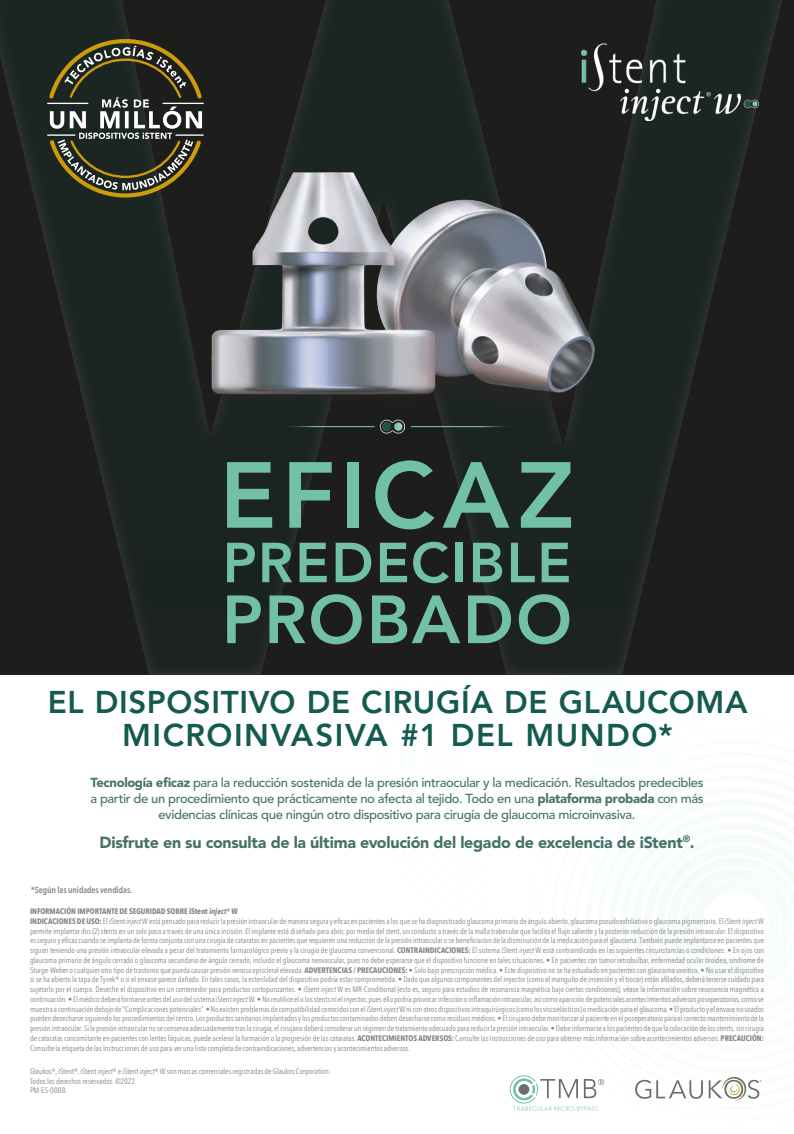
<style>
.page{position:relative;width:794px;height:1134px;background:#fff}
.page>*{position:absolute;margin:0;border:0;box-sizing:border-box;transform-origin:0 0}
.t1{font:800 92.7px "Avenir LT Std";letter-spacing:.06em;color:#73c1a4}
.t2{font:800 67.3px "Avenir LT Std";letter-spacing:.03em;color:#73c1a4}
.t3{font:800 55.8px "Avenir LT Std";letter-spacing:.035em;color:#73c1a4}
.t4{font:800 31.2px/33.8px "Avenir LT Std";letter-spacing:.025em;color:#145a4e;text-align:center}
.t5{font:900 16px "Avenir LT Std";letter-spacing:-.015em;color:#477269}
.t6{font:500 13px/16px "Avenir LT Std";letter-spacing:-.03em;color:#477269;text-align:center}
.t7{font:600 9px "Avenir Next Condensed";letter-spacing:-.01em;color:#878787}
.t8{font:8px/9.7px "Avenir Next Condensed";letter-spacing:-.005em;color:#878787}
.s1{font-weight:900}
.s2{font-weight:700}
.s3{font-weight:700;font-style:italic}
.s4{font-style:italic}
</style>
<div class="page">
<div style="left:0;top:0;width:794px;height:676px;background:#1d1d1b"></div>
<img style="left:204px;top:160px;width:424px;height:265px">
<img style="left:379px;top:418px;width:25px;height:15px">
<hr style="left:278px;top:426px;width:96px;height:1px;background:#73c1a4">
<hr style="left:411px;top:426px;width:106px;height:1px;background:#73c1a4">
<svg style="left:635px;top:1077px;width:126px;height:23px"></svg>
<img style="left:582px;top:41px;width:176px;height:80px">
<svg style="left:509px;top:1075px;width:95px;height:36px"></svg>
<hr style="left:175px;top:134px;width:29px;height:2px;background:#fff">
<hr style="left:47px;top:134px;width:28px;height:2px;background:#fff">
<hr style="left:162px;top:103px;width:42px;height:1px;background:#fff">
<hr style="left:47px;top:103px;width:41px;height:1px;background:#fff">
<svg style="left:49px;top:39px;width:153px;height:158px"></svg>
<h1 class="t1" style="left:220px;top:441px;width:356px">EFICAZ</h1>
<h3 class="t3" style="left:223px;top:530px;width:350px">PREDECIBLE</h3>
<h2 class="t2" style="left:222px;top:580px;width:352px">PROBADO</h2>
<h3 class="t4" style="left:48px;top:685px;width:701px">EL DISPOSITIVO DE CIRUGÍA DE GLAUCOMA<br>MICROINVASIVA #1 DEL MUNDO*</h3>
<p class="t6" style="left:90px;top:775px;width:614px"><span class="s1">Tecnología eficaz</span> para la reducción sostenida de la presión intraocular y la medicación. Resultados predecibles a partir de un procedimiento que prácticamente no afecta al tejido. Todo en una <span class="s1">plataforma probada</span> con más evidencias clínicas que ningún otro dispositivo para cirugía de glaucoma microinvasiva.</p>
<h3 class="t5" style="left:100px;top:832px;width:596px">Disfrute en su consulta de la última evolución del legado de excelencia de iStent<sup>®</sup>.</h3>
<p class="t7" style="left:31px;top:881px;width:103px">*Según las unidades vendidas.</p>
<p class="t8" style="left:30px;top:906px;width:735px"><span class="s2">INFORMACIÓN IMPORTANTE DE SEGURIDAD SOBRE iStent</span> <span class="s3">inject</span><span class="s2">® W<br>INDICACIONES DE USO:</span> El iStent <span class="s4">inject</span> W está pensado para reducir la presión intraocular de manera segura y eficaz en pacientes a los que se ha diagnosticado glaucoma primario de ángulo abierto, glaucoma pseudoexfoliativo o glaucoma pigmentario. El iStent <span class="s4">inject</span> W permite implantar dos (2) stents en un solo paso a través de una única incisión. El implante está diseñado para abrir, por medio del stent, un conducto a través de la malla trabecular que facilita el flujo saliente y la posterior reducción de la presión intraocular. El dispositivo es seguro y eficaz cuando se implanta de forma conjunta con una cirugía de cataratas en pacientes que requieren una reducción de la presión intraocular o se beneficiarían de la disminución de la medicación para el glaucoma. También puede implantarse en pacientes que siguen teniendo una presión intraocular elevada a pesar del tratamiento farmacológico previo y la cirugía de glaucoma convencional. <span class="s2">CONTRAINDICACIONES:</span> El sistema iStent <span class="s4">inject</span> W está contraindicado en las siguientes circunstancias o condiciones: • En ojos con glaucoma primario de ángulo cerrado o glaucoma secundario de ángulo cerrado, incluido el glaucoma neovascular, pues no debe esperarse que el dispositivo funcione en tales situaciones. • En pacientes con tumor retrobulbar, enfermedad ocular tiroidea, síndrome de Sturge-Weber o cualquier otro tipo de trastorno que pueda causar presión venosa episcleral elevada. <span class="s2">ADVERTENCIAS / PRECAUCIONES:</span> • Solo bajo prescripción médica. • Este dispositivo no se ha estudiado en pacientes con glaucoma uveítico. • No usar el dispositivo si se ha abierto la tapa de Tyvek® o si el envase parece dañado. En tales casos, la esterilidad del dispositivo podría estar comprometida. • Dado que algunos componentes del inyector (como el manguito de inserción y el trocar) están afilados, deberá tenerse cuidado para sujetarlo por el cuerpo. Deseche el dispositivo en un contenedor para productos cortopunzantes. • iStent <span class="s4">inject</span> W es MR-Conditional (esto es, seguro para estudios de resonancia magnética bajo ciertas condiciones); véase la información sobre resonancia magnética a continuación. • El médico deberá formarse antes del uso del sistema iStent <span class="s4">inject</span> W. • No reutilice el o los stents ni el inyector, pues ello podría provocar infección o inflamación intraocular, así como aparición de potenciales acontecimientos adversos posoperatorios, como se muestra a continuación debajo de “Complicaciones potenciales”. • No existen problemas de compatibilidad conocidos con el iStent <span class="s4">inject</span> W ni con otros dispositivos intraquirúrgicos (como los viscoelásticos) o medicación para el glaucoma. • El producto y el envase no usados pueden desecharse siguiendo los procedimientos del centro. Los productos sanitarios implantados y los productos contaminados deben desecharse como residuos médicos. • El cirujano debe monitorizar al paciente en el posoperatorio para el correcto mantenimiento de la presión intraocular. Si la presión intraocular no se conserva adecuadamente tras la cirugía, el cirujano deberá considerar un régimen de tratamiento adecuado para reducir la presión intraocular. • Debe informarse a los pacientes de que la colocación de los stents, sin cirugía de cataratas concomitante en pacientes con lentes fáquicas, puede acelerar la formación o la progresión de las cataratas. <span class="s2">ACONTECIMIENTOS ADVERSOS:</span> Consulte las Instrucciones de uso para obtener más información sobre acontecimientos adversos. <span class="s2">PRECAUCIÓN:<br></span>Consulte la etiqueta de las Instrucciones de uso para ver una lista completa de contraindicaciones, advertencias y acontecimientos adversos.</p>
<p class="t8" style="left:30px;top:1066px;width:302px">Glaukos®, iStent®, iStent <span class="s4">inject</span>® e iStent <span class="s4">inject</span>® W son marcas comerciales registradas de Glaukos Corporation.<br>Todos los derechos reservados. ©2022<br>PM-ES-0088</p>
</div>
